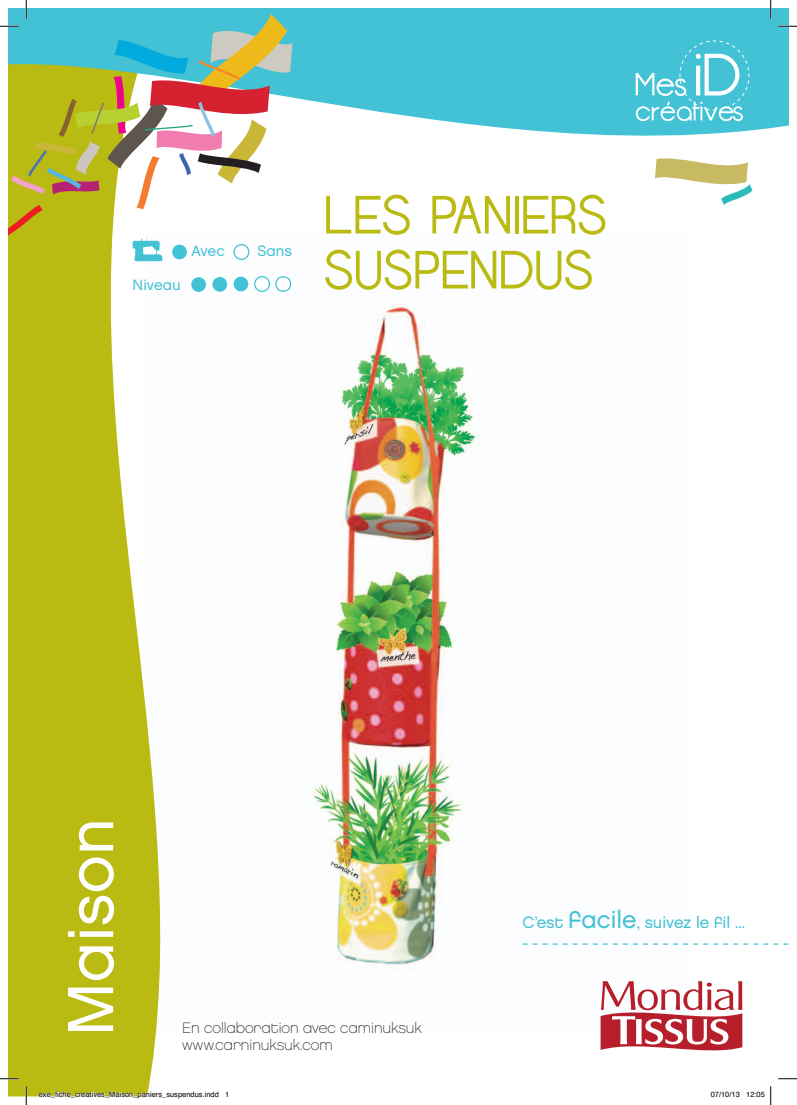
<style>
.page{position:relative;width:797px;height:1105px;background:#fff}
.page>*{position:absolute;margin:0;border:0;box-sizing:border-box;transform-origin:0 0}
.t1{font:65px "Chalet London Nineteen Eighty";color:#fff}
.t2{font:53.75px/55px "Opificio";letter-spacing:.01em;color:#babb12}
.t3{font:16.38px "Chalet London Nineteen Eighty";color:#42c2d4}
.t4{font:15px/17.5px "Chalet Paris Nineteen Eighty";color:#231f20}
.t5{font:15px "Chalet London Nineteen Eighty";color:#42c2d4}
.t6{font:7.5px "Helvetica";color:#000}
.s1{font-size:24.62px}
</style>
<div class="page">
<img style="left:191px;top:276px;width:290px;height:690px">
<svg style="left:9px;top:261px;width:153px;height:835px;fill:#babb12"></svg>
<svg style="left:292px;top:9px;width:496px;height:127px;background:#55c8d8"></svg>
<svg style="left:655px;top:158px;width:97px;height:47px"></svg>
<div style="left:191px;top:277px;width:15px;height:15px;background:#42c2d4;border-radius:50%"></div>
<div style="left:212px;top:277px;width:15px;height:15px;background:#42c2d4;border-radius:50%"></div>
<div style="left:233px;top:277px;width:15px;height:14px;background:#42c2d4;border-radius:50%"></div>
<div style="left:254px;top:276px;width:16px;height:16px;border:1px solid #42c2d4;border-radius:50%"></div>
<div style="left:275px;top:276px;width:16px;height:16px;border:1px solid #42c2d4;border-radius:50%"></div>
<svg style="left:600px;top:981px;width:142px;height:69px"></svg>
<svg style="left:522px;top:943px;width:266px;height:2px"></svg>
<svg style="left:635px;top:40px;width:114px;height:81px;background:#63ccdb"></svg>
<svg style="left:778px;top:25px;width:19px;height:2px"></svg>
<svg style="left:0;top:1078px;width:19px;height:1px"></svg>
<svg style="left:778px;top:1078px;width:19px;height:1px"></svg>
<svg style="left:0;top:0;width:292px;height:261px"></svg>
<svg style="left:25px;top:1086px;width:2px;height:19px"></svg>
<svg style="left:770px;top:0;width:1px;height:19px"></svg>
<svg style="left:38px;top:1090px;width:124px;height:7px"></svg>
<svg style="left:770px;top:1086px;width:1px;height:19px"></svg>
<h3 class="t5" style="left:133px;top:276px;width:50px">Niveau</h3>
<h3 class="t5" style="left:192px;top:242px;width:35px">Avec</h3>
<h3 class="t5" style="left:257px;top:242px;width:36px">Sans</h3>
<h2 class="t2" style="left:324px;top:189px;width:284px">LES PANIERS<br>SUSPENDUS</h2>
<h1 class="t1" style="left:51px;top:1036px;width:220px;rotate:-90deg">Maison</h1>
<h3 class="t4" style="left:182px;top:1019px;width:241px">En collaboration avec caminuksuk www.carninuksuk.com</h3>
<h3 class="t3" style="left:522px;top:912px;width:224px">C’est <span class="s1">facile</span>, suivez le fil ...</h3>
<p class="t6" style="left:39px;top:1089px;width:192px">exe_fiche_creatives_Maison_paniers_suspendus.indd 1</p>
<p class="t6" style="left:710px;top:1089px;width:56px">07/10/13 12:05</p>
</div>
